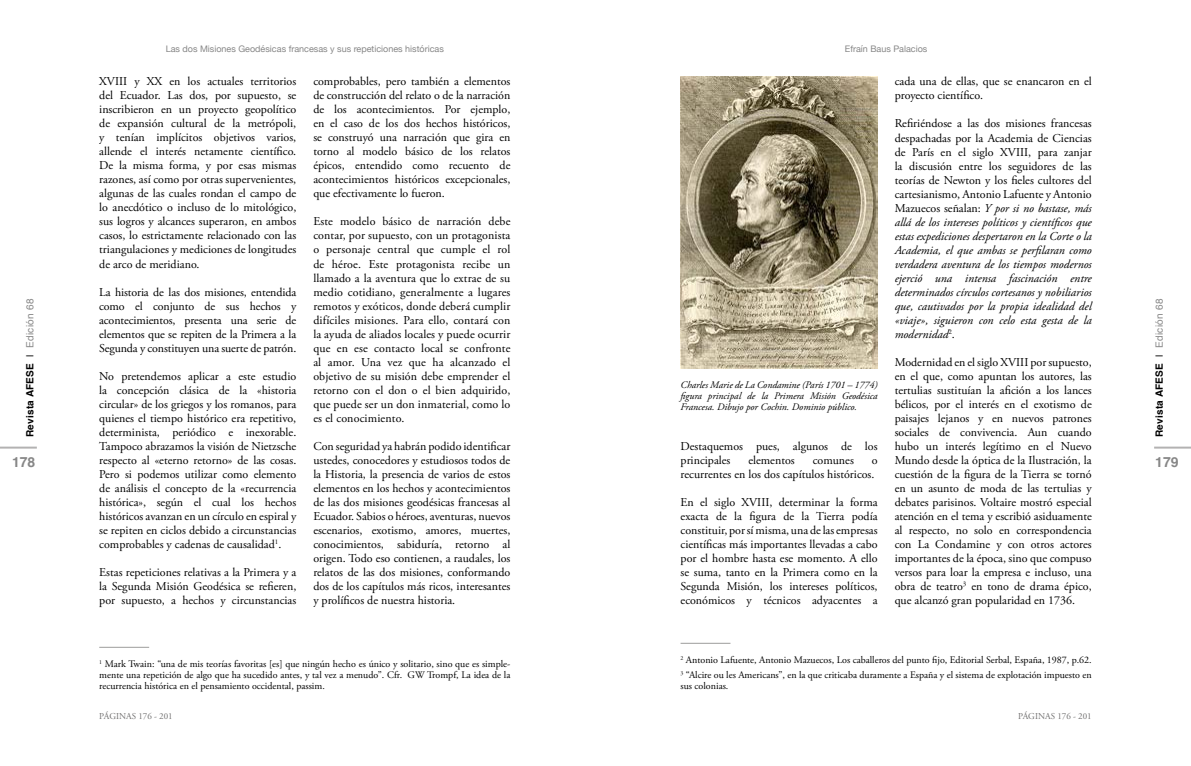
<style>
.page{position:relative;width:1191px;height:766px;background:#fff}
.page>*{position:absolute;margin:0;border:0;box-sizing:border-box;transform-origin:0 0}
.t1{font:700 14px "Helvetica";color:#878787}
.t2{font:12px/14px "Adobe Garamond Pro";color:#000;text-align:justify}
.t3{font:italic 12px/14px "Adobe Garamond Pro";color:#000;text-align:justify}
.t4{font:10px/11px "Adobe Garamond Pro";color:#000;text-align:justify}
.t5{font:italic 10px/11px "Adobe Garamond Pro";color:#000;text-align:justify}
.t6{font:700 10px "Helvetica";letter-spacing:.025em;color:#000}
.t7{font:9px "Helvetica Neue";color:#878787}
.t8{font:9px "Adobe Garamond Pro";color:#706f6f}
.s1{font-style:normal}
.s2{font-weight:400}
.s3{font-weight:400;color:#878787}
</style>
<div class="page">
<hr style="left:0;top:446px;width:37px;height:2px;background:#b3b2b2">
<hr style="left:1154px;top:446px;width:37px;height:2px;background:#b3b2b2">
<hr style="left:99px;top:646px;width:50px;height:1px;background:#9d9d9c">
<hr style="left:680px;top:642px;width:50px;height:1px;background:#9d9d9c">
<img style="left:680px;top:77px;width:197px;height:291px">
<p class="t7" style="left:166px;top:43px;width:280px">Las dos Misiones Geodésicas francesas y sus repeticiones históricas</p>
<p class="t7" style="left:845px;top:43px;width:84px">Efraín Baus Palacios</p>
<p class="t2" style="left:99px;top:75px;width:199px">XVIII y XX en los actuales territorios del Ecuador. Las dos, por supuesto, se inscribieron en un proyecto geopolítico de expansión cultural de la metrópoli, y tenían implícitos objetivos varios, allende el interés netamente científico.<br>De la misma forma, y por esas mismas razones, así como por otras supervenientes, algunas de las cuales rondan el campo de lo anecdótico o incluso de lo mitológico, sus logros y alcances superaron, en ambos casos, lo estrictamente relacionado con las triangulaciones y mediciones de longitudes de arco de meridiano.</p>
<p class="t2" style="left:99px;top:285px;width:199px">La historia de las dos misiones, entendida como el conjunto de sus hechos y acontecimientos, presenta una serie de elementos que se repiten de la Primera a la Segunda y constituyen una suerte de patrón.</p>
<p class="t2" style="left:99px;top:369px;width:199px">No pretendemos aplicar a este estudio la concepción clásica de la «historia circular» de los griegos y los romanos, para quienes el tiempo histórico era repetitivo, determinista, periódico e inexorable.<br>Tampoco abrazamos la visión de Nietzsche respecto al «eterno retorno» de las cosas.<br>Pero si podemos utilizar como elemento de análisis el concepto de la «recurrencia histórica», según el cual los hechos históricos avanzan en un círculo en espiral y se repiten en ciclos debido a circunstancias comprobables y cadenas de causalidad<sup>1</sup>.</p>
<p class="t2" style="left:99px;top:565px;width:199px">Estas repeticiones relativas a la Primera y a la Segunda Misión Geodésica se refieren, por supuesto, a hechos y circunstancias</p>
<p class="t2" style="left:313px;top:75px;width:199px">comprobables, pero también a elementos de construcción del relato o de la narración de los acontecimientos. Por ejemplo, en el caso de los dos hechos históricos, se construyó una narración que gira en torno al modelo básico de los relatos épicos, entendido como recuento de acontecimientos históricos excepcionales, que efectivamente lo fueron.</p>
<p class="t2" style="left:313px;top:215px;width:199px">Este modelo básico de narración debe contar, por supuesto, con un protagonista o personaje central que cumple el rol de héroe. Este protagonista recibe un llamado a la aventura que lo extrae de su medio cotidiano, generalmente a lugares remotos y exóticos, donde deberá cumplir difíciles misiones. Para ello, contará con la ayuda de aliados locales y puede ocurrir que en ese contacto local se confronte al amor. Una vez que ha alcanzado el objetivo de su misión debe emprender el retorno con el don o el bien adquirido, que puede ser un don inmaterial, como lo es el conocimiento.</p>
<p class="t2" style="left:313px;top:439px;width:199px">Con seguridad ya habrán podido identificar ustedes, conocedores y estudiosos todos de la Historia, la presencia de varios de estos elementos en los hechos y acontecimientos de las dos misiones geodésicas francesas al Ecuador. Sabios o héroes, aventuras, nuevos escenarios, exotismo, amores, muertes, conocimientos, sabiduría, retorno al origen. Todo eso contienen, a raudales, los relatos de las dos misiones, conformando dos de los capítulos más ricos, interesantes y prolíficos de nuestra historia.</p>
<p class="t2" style="left:680px;top:439px;width:199px">Destaquemos pues, algunos de los principales</p>
<p class="t2" style="left:894px;top:75px;width:199px">cada una de ellas, que se enancaron en el proyecto científico.</p>
<p class="t3" style="left:894px;top:117px;width:199px"><span class="s1">Refiriéndose a las dos misiones francesas despachadas por la Academia de Ciencias de París en el siglo XVIII, para zanjar la discusión entre los seguidores de las teorías de Newton y los fieles cultores del cartesianismo, Antonio Lafuente y Antonio Mazuecos señalan:</span> Y por si no bastase, más allá de los intereses políticos y científicos que estas expediciones despertaron en la Corte o la Academia, el que ambas se perfilaran como verdadera aventura de los tiempos modernos ejerció una intensa fascinación entre determinados círculos cortesanos y nobiliarios que, cautivados por la propia idealidad del «viaje», siguieron con celo esta gesta de la modernidad<sup>2</sup><span class="s1">.</span></p>
<p class="t2" style="left:894px;top:355px;width:199px">Modernidad en el siglo XVIII por supuesto, en el que, como apuntan los autores, las tertulias sustituían la afición a los lances bélicos, por el interés en el exotismo de paisajes lejanos y en nuevos patrones sociales de convivencia. Aun cuando hubo un interés legítimo en el Nuevo Mundo desde la óptica de la Ilustración, la cuestión de la figura de la Tierra se tornó en un asunto de moda de las tertulias y debates parisinos. Voltaire mostró especial atención en el tema y escribió asiduamente al respecto, no solo en correspondencia con La Condamine y con otros actores importantes de la época, sino que compuso versos para loar la empresa e incluso, una obra de teatro<sup>3</sup> en tono de drama épico, que alcanzó gran popularidad en 1736.</p>
<p class="t6" style="left:24px;top:437px;width:140px;rotate:-90deg">Revista AFESE <span class="s2">|</span> <span class="s3">Edición 68</span></p>
<p class="t6" style="left:1153px;top:437px;width:140px;rotate:-90deg">Revista AFESE <span class="s2">|</span> <span class="s3">Edición 68</span></p>
<p class="t5" style="left:680px;top:379px;width:198px">Charles Marie de La Condamine (París 1701 – 1774) figura principal de la Primera Misión Geodésica Francesa. Dibujo por Cochin. Dominio público.</p>
<p class="t2" style="left:748px;top:453px;width:48px">elementos</p>
<p class="t2" style="left:812px;top:453px;width:43px">comunes</p>
<p class="t1" style="left:12px;top:453px;width:25px">178</p>
<p class="t1" style="left:1155px;top:453px;width:25px">179</p>
<p class="t2" style="left:680px;top:453px;width:199px;text-align:right">o<br>recurrentes en los dos capítulos históricos.</p>
<p class="t2" style="left:680px;top:495px;width:199px">En el siglo XVIII, determinar la forma exacta de la figura de la Tierra podía constituir, por sí misma, una de las empresas científicas más importantes llevadas a cabo por el hombre hasta ese momento. A ello se suma, tanto en la Primera como en la Segunda Misión, los intereses políticos, económicos y técnicos adyacentes a</p>
<p class="t4" style="left:99px;top:659px;width:413px"><sup>1</sup> Mark Twain: “una de mis teorías favoritas [es] que ningún hecho es único y solitario, sino que es simple&shy;mente una repetición de algo que ha sucedido antes, y tal vez a menudo”. Cfr. GW Trompf, La idea de la recurrencia histórica en el pensamiento occidental, passim.</p>
<p class="t4" style="left:680px;top:653px;width:413px;line-height:15px"><sup>2</sup> Antonio Lafuente, Antonio Mazuecos, Los caballeros del punto fijo, Editorial Serbal, España, 1987, p.62.<br><sup>3</sup> “Alcire ou les Americans”, en la que criticaba duramente a España y el sistema de explotación impuesto en</p>
<p class="t4" style="left:680px;top:681px;width:49px">sus colonias.</p>
<p class="t8" style="left:99px;top:710px;width:75px">PÁGINAS 176 - 201</p>
<p class="t8" style="left:1018px;top:710px;width:75px">PÁGINAS 176 - 201</p>
</div>
